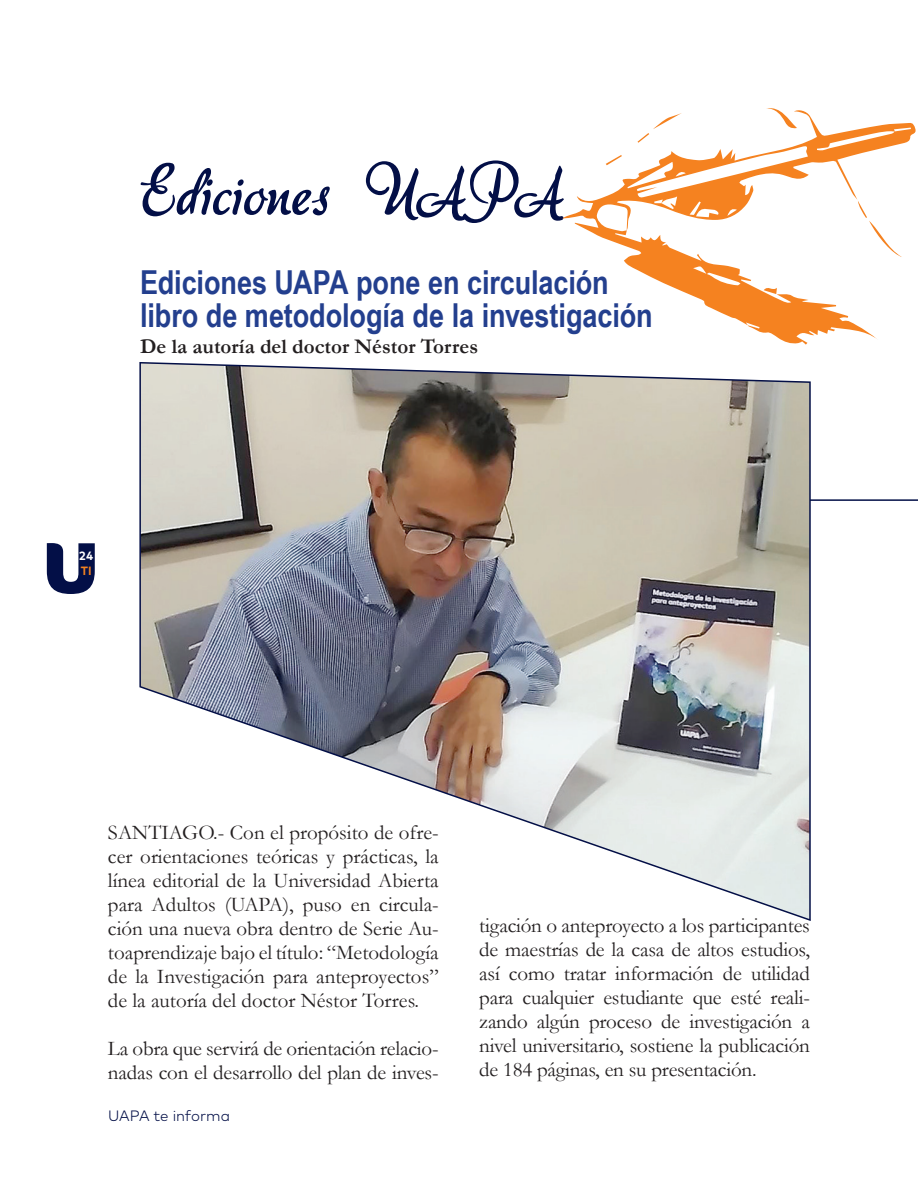
<style>
.page{position:relative;width:918px;height:1188px;background:#fff}
.page>*{position:absolute;margin:0;border:0;box-sizing:border-box;transform-origin:0 0}
.t1{font:63px "aka Dora";letter-spacing:.01em;color:#030f47}
.t2{font:700 33px/33px "Arial Narrow";letter-spacing:-.005em;color:#233f8e}
.t3{font:21px/24px "Garamond";letter-spacing:-.01em;color:#231f20;text-align:justify}
.t4{font:700 21px "Garamond";color:#231f20}
.t5{font:300 15px "Mark";color:#030f47}
.t6{font:700 12px "Mark";color:#fff}
.t7{font:700 12px "Mark";color:#f58220}
</style>
<div class="page">
<svg style="left:47px;top:543px;width:48px;height:51px"></svg>
<svg style="left:562px;top:110px;width:354px;height:235px"></svg>
<svg style="left:766px;top:108px;width:31px;height:21px"></svg>
<svg style="left:764px;top:285px;width:13px;height:9px"></svg>
<svg style="left:606px;top:155px;width:16px;height:10px"></svg>
<svg style="left:858px;top:200px;width:44px;height:57px"></svg>
<svg style="left:638px;top:133px;width:11px;height:10px"></svg>
<svg style="left:653px;top:113px;width:29px;height:16px"></svg>
<img style="left:139px;top:362px;width:672px;height:559px">
<h1 class="t1" style="left:140px;top:158px;width:426px">Ediciones UAPA</h1>
<h2 class="t2" style="left:140px;top:264px;width:514px">Ediciones UAPA pone en circulación libro de metodología de la investigación</h2>
<p class="t4" style="left:140px;top:334px;width:340px">De la autoría del doctor Néstor Torres</p>
<p class="t6" style="left:79px;top:549px;width:16px">24</p>
<p class="t7" style="left:81px;top:564px;width:12px">TI</p>
<p class="t3" style="left:108px;top:820px;width:332px">SANTIAGO.- Con el propósito de ofre&shy;cer orientaciones teóricas y prácticas, la línea editorial de la Universidad Abierta para Adultos (UAPA), puso en circula&shy;ción una nueva obra dentro de Serie Au&shy;toaprendizaje bajo el título: “Metodología de la Investigación para anteproyectos” de la autoría del doctor Néstor Torres.</p>
<p class="t3" style="left:108px;top:1036px;width:332px">La obra que servirá de orientación relacio&shy;nadas con el desarrollo del plan de inves-</p>
<p class="t5" style="left:108px;top:1107px;width:124px">UAPA te informa</p>
<p class="t3" style="left:479px;top:913px;width:332px">tigación o anteproyecto a los participantes de maestrías de la casa de altos estudios, así como tratar información de utilidad para cualquier estudiante que esté reali&shy;zando algún proceso de investigación a nivel universitario, sostiene la publicación de 184 páginas, en su presentación.</p>
</div>
